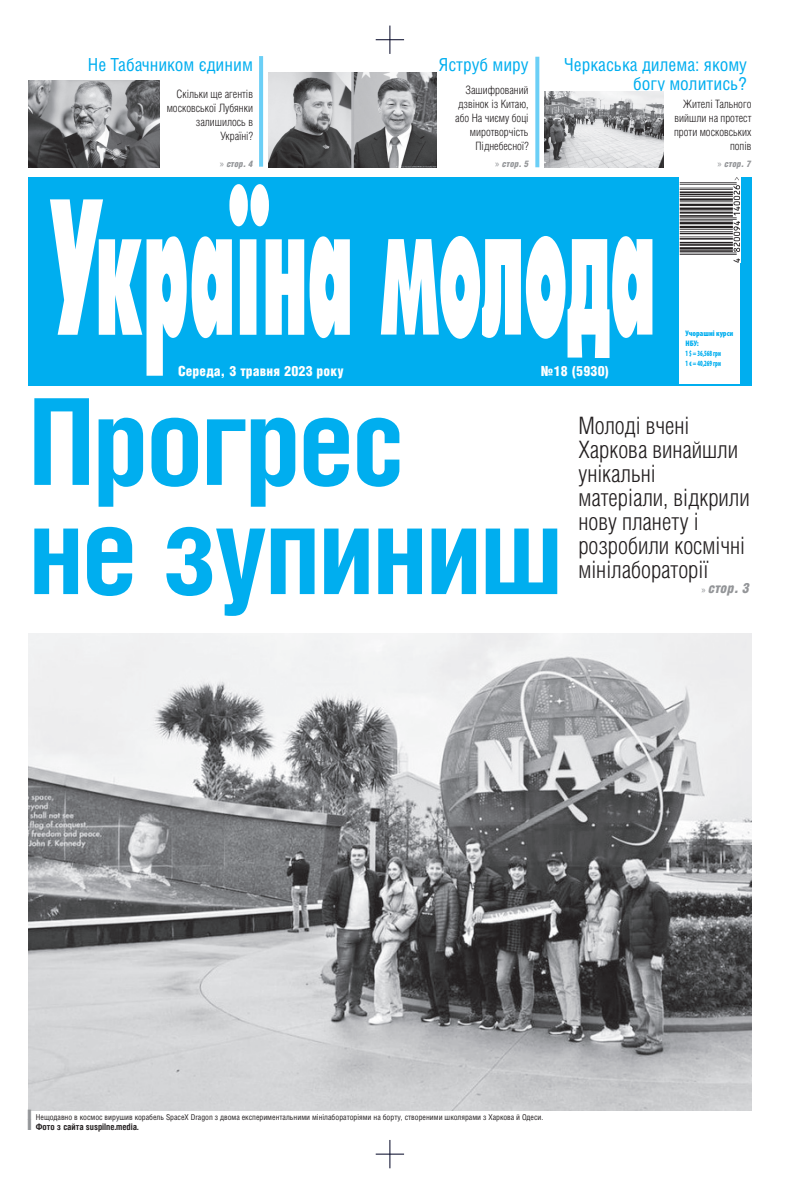
<style>
.page{position:relative;width:811px;height:1191px;background:#fff}
.page>*{position:absolute;margin:0;border:0;box-sizing:border-box;transform-origin:0 0}
.t1{font:700 120px/109.1px "Helios Cond";letter-spacing:-.02em;color:#00aeef}
.t2{font:300 24px/24px "Helios Cond";color:#231f20}
.t3{font:18px/18.5px "Helios Cond";color:#00aeef;text-align:right}
.t4{font:900 14px "Helios Cond";letter-spacing:.01em;color:#fff}
.t5{font:italic 900 14px "Helios Cond";color:#939598}
.t6{font:300 11.5px/14px "Helios Cond";color:#231f20;text-align:right}
.t7{font:700 9px "Helios Cond";color:#231f20}
.t8{font:italic 900 9px "Helios Cond";color:#939598}
.t9{font:8px "Helios Cond";color:#231f20}
.t10{font:900 condensed 8px/9.9px "Myriad Pro";color:#00aeef}
.s1{font-family:"Myriad Pro";font-weight:400;font-style:normal;font-size:10px}
</style>
<div class="page">
<div style="left:28px;top:177px;width:723px;height:209px;background:#00aeef"></div>
<svg style="left:50px;top:184px;width:300px;height:192px"></svg>
<svg style="left:381px;top:236px;width:271px;height:122px"></svg>
<img style="left:28px;top:634px;width:723px;height:476px">
<svg style="left:376px;top:26px;width:28px;height:28px"></svg>
<svg style="left:376px;top:1140px;width:28px;height:28px"></svg>
<svg style="left:535px;top:57px;width:4px;height:110px"></svg>
<svg style="left:259px;top:56px;width:4px;height:111px"></svg>
<div style="left:679px;top:178px;width:61px;height:205px;background:#fff"></div>
<img style="left:679px;top:178px;width:61px;height:84px">
<img style="left:28px;top:81px;width:132px;height:86px">
<img style="left:268px;top:73px;width:168px;height:94px">
<img style="left:544px;top:92px;width:119px;height:75px">
<p class="t3" style="left:88px;top:57px;width:167px">Не Табачником єдиним</p>
<p class="t6" style="left:167px;top:88px;width:88px">Скільки ще агентів московської Лубянки залишилось в<br>Україні?</p>
<p class="t8" style="left:220px;top:160px;width:35px"><span class="s1">»</span> стор. 4</p>
<p class="t3" style="left:439px;top:57px;width:91px">Яструб миру</p>
<p class="t6" style="left:455px;top:84px;width:75px">Зашифрований дзвінок із Китаю, або На чиєму боці миротворчість<br>Піднебесної?</p>
<p class="t8" style="left:495px;top:160px;width:35px"><span class="s1">»</span> стор. 5</p>
<p class="t3" style="left:564px;top:57px;width:185px">Черкаська дилема: якому богу молитись?</p>
<p class="t6" style="left:674px;top:98px;width:79px">Жителі Тального вийшли на протест проти московських попів</p>
<p class="t8" style="left:717px;top:161px;width:35px"><span class="s1">»</span> стор. 7</p>
<p class="t4" style="left:178px;top:366px;width:167px">Середа, 3 травня 2023 року</p>
<p class="t4" style="left:541px;top:366px;width:70px">№18 (5930)</p>
<p class="t10" style="left:685px;top:329px;width:49px">Учорашні курси<br>НБУ:<br>1 $ = 36,568 грн<br>1 € = 40,269 грн</p>
<p class="t1" style="left:28px;top:398px;width:537px">Прогрес<br>не зупиниш</p>
<p class="t2" style="left:578px;top:415px;width:173px">Молоді вчені<br>Харкова винайшли унікальні матеріали, відкрили нову планету і розробили космічні мінілабораторії</p>
<p class="t5" style="left:701px;top:583px;width:49px"><span class="s1">»</span> стор. 3</p>
<p class="t9" style="left:36px;top:1114px;width:509px">Нещодавно в космос вирушив корабель SpaceX Dragon з двома експериментальними мінілабораторіями на борту, створеними школярами з Харкова й Одеси.</p>
<p class="t7" style="left:36px;top:1123px;width:104px">Фото з сайта suspilne.media.</p>
</div>
